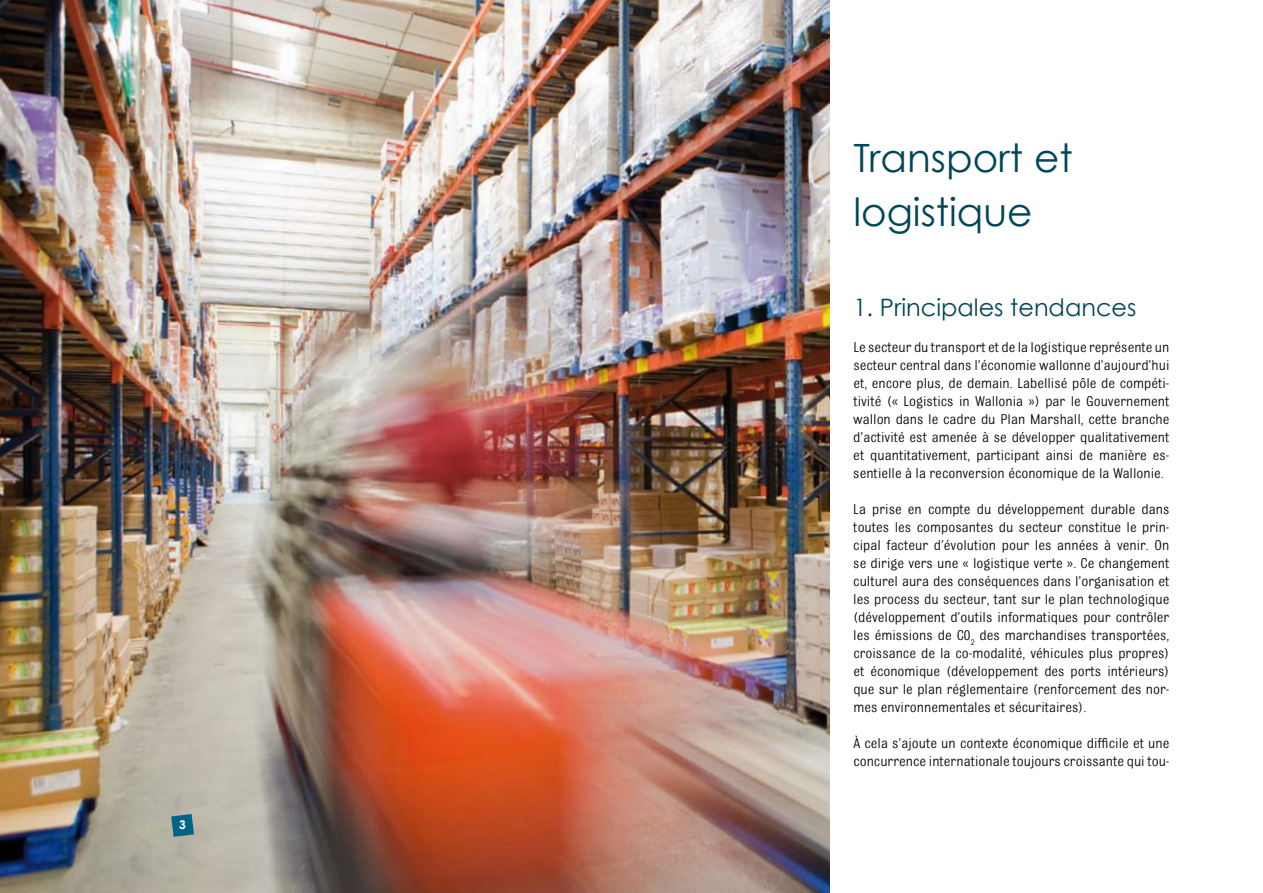
<style>
.page{position:relative;width:1263px;height:893px;background:#fff}
.page>*{position:absolute;margin:0;border:0;box-sizing:border-box;transform-origin:0 0}
.t1{font:39px/54px "Century Gothic";color:#004659}
.t2{font:24px "Century Gothic";color:#004659}
.t3{font:15px/18px "Bulldog";color:#000;text-align:justify}
.t4{font:700 12px "Century Gothic";color:#fff}
</style>
<div class="page">
<img style="left:0;top:0;width:829px;height:893px">
<svg style="left:171px;top:814px;width:23px;height:23px"></svg>
<p class="t4" style="left:179px;top:817px;width:8px">3</p>
<h1 class="t1" style="left:853px;top:130px;width:221px">Transport et logistique</h1>
<h2 class="t2" style="left:853px;top:293px;width:285px">1. Principales tendances</h2>
<p class="t3" style="left:853px;top:338px;width:318px">Le secteur du transport et de la logistique représente un secteur central dans l’économie wallonne d’aujourd’hui et, encore plus, de demain. Labellisé pôle de compéti&shy;tivité (« Logistics in Wallonia ») par le Gouvernement wallon dans le cadre du Plan Marshall, cette branche d’activité est amenée à se développer qualitativement et quantitativement, participant ainsi de manière es&shy;sentielle à la reconversion économique de la Wallonie.</p>
<p class="t3" style="left:853px;top:500px;width:318px">La prise en compte du développement durable dans toutes les composantes du secteur constitue le prin&shy;cipal facteur d’évolution pour les années à venir. On se dirige vers une « logistique verte ». Ce changement culturel aura des conséquences dans l’organisation et les process du secteur, tant sur le plan technologique (développement d’outils informatiques pour contrôler les émissions de C0<sub>2</sub> des marchandises transportées, croissance de la co-modalité, véhicules plus propres) et économique (développement des ports intérieurs) que sur le plan réglementaire (renforcement des nor&shy;mes environnementales et sécuritaires).</p>
<p class="t3" style="left:853px;top:734px;width:318px">à cela s’ajoute un contexte économique difficile et une concurrence internationale toujours croissante qui tou-</p>
</div>
